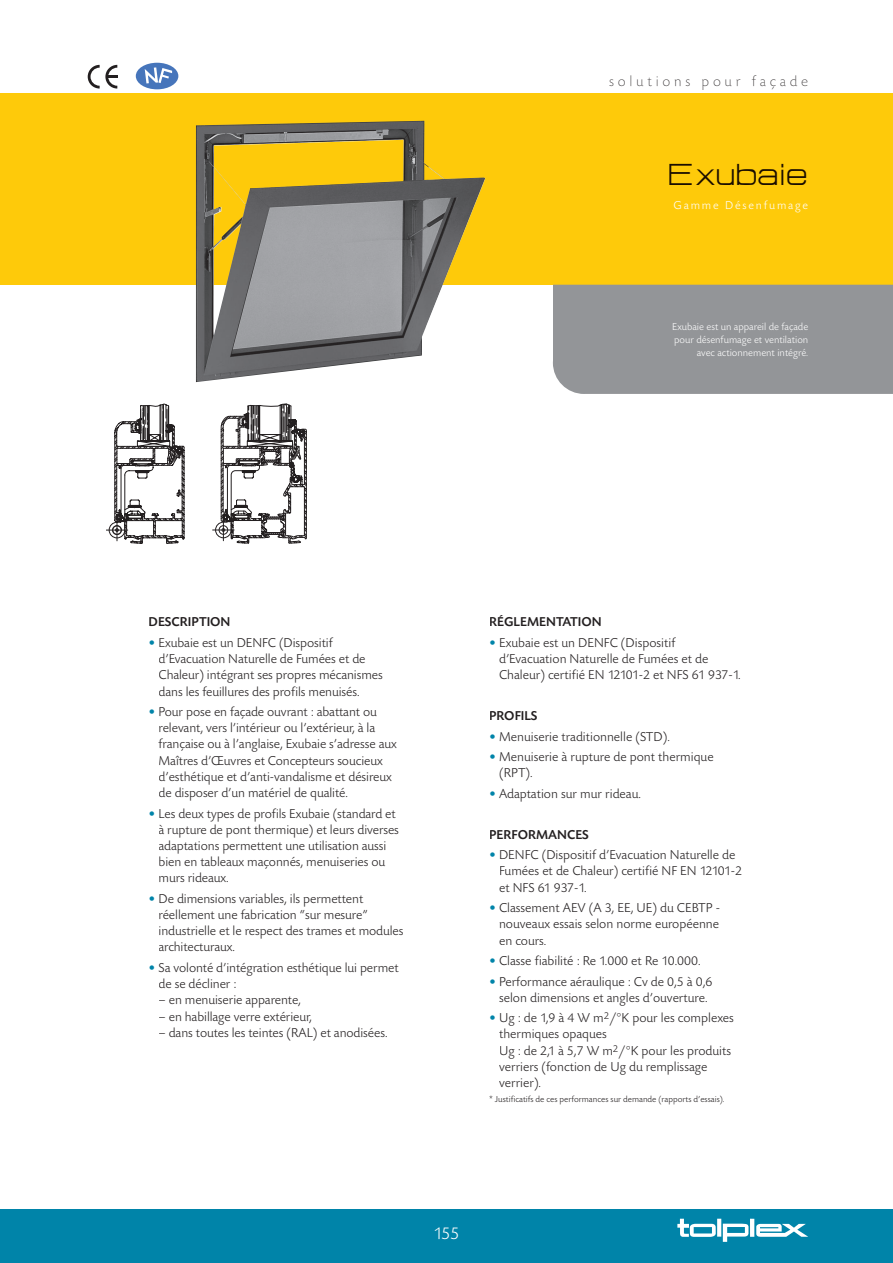
<style>
.page{position:relative;width:893px;height:1263px;background:#fff}
.page>*{position:absolute;margin:0;border:0;box-sizing:border-box;transform-origin:0 0}
.t1{font:37.5px "HURTMOLD";color:#1a0d00}
.t2{font:300 18px "Today SB";color:#fff}
.t3{font:300 expanded 15px "Today SB";letter-spacing:.25em;color:#231f20}
.t4{font:300 13.5px/16.2px "Today SB";letter-spacing:-.005em;color:#231f20}
.t5{font:500 13.5px "Today SB";color:#231f20}
.t6{font:300 12px "Today SB";letter-spacing:.15em;color:#fff}
.t7{font:300 10.5px/12.6px "Today SB";color:#fff;text-align:right}
.t8{font:300 9px "Today SB";color:#231f20}
.s1{color:#0084a9}
</style>
<div class="page">
<div style="left:0;top:93px;width:892px;height:191px;background:#feca0a"></div>
<div style="left:0;top:1208px;width:892px;height:54px;background:#0084a9"></div>
<div style="left:552px;top:284px;width:340px;height:110px;background:#939598"></div>
<svg style="left:677px;top:1218px;width:130px;height:23px"></svg>
<svg style="left:88px;top:65px;width:29px;height:23px"></svg>
<div style="left:136px;top:63px;width:42px;height:26px;background:#4675bb;border-radius:50%"></div>
<svg style="left:145px;top:67px;width:27px;height:16px"></svg>
<img style="left:196px;top:121px;width:289px;height:261px">
<svg style="left:106px;top:404px;width:78px;height:139px"></svg>
<svg style="left:212px;top:404px;width:94px;height:139px"></svg>
<p class="t3" style="left:609px;top:75px;width:200px">solutions pour façade</p>
<h1 class="t1" style="left:669px;top:155px;width:140px">Exubaie</h1>
<p class="t6" style="left:673px;top:200px;width:136px">Gamme Désenfumage</p>
<p class="t7" style="left:672px;top:322px;width:137px">Exubaie est un appareil de façade pour désenfumage et ventilation avec actionnement intégré.</p>
<p class="t5" style="left:148px;top:616px;width:83px">DESCRIPTION</p>
<p class="t4" style="left:158px;top:635px;width:226px;text-indent:-10px"><span class="s1">•</span> Exubaie est un DENFC (Dispositif d’Evacuation Naturelle de Fumées et de Chaleur) intégrant ses propres mécanismes dans les feuillures des profils menuisés.</p>
<p class="t4" style="left:158px;top:704px;width:239px;text-indent:-10px"><span class="s1">•</span> Pour pose en façade ouvrant : abattant ou relevant, vers l’intérieur ou l’extérieur, à la française ou à l’anglaise, Exubaie s’adresse aux Maîtres d’Œuvres et Concepteurs soucieux d’esthétique et d’anti-vandalisme et désireux de disposer d’un matériel de qualité.</p>
<p class="t4" style="left:158px;top:806px;width:242px;text-indent:-10px"><span class="s1">•</span> Les deux types de profils Exubaie (standard et à rupture de pont thermique) et leurs diverses adaptations permettent une utilisation aussi bien en tableaux maçonnés, menuiseries ou murs rideaux.</p>
<p class="t4" style="left:158px;top:891px;width:246px;text-indent:-10px"><span class="s1">•</span> De dimensions variables, ils permettent réellement une fabrication “sur mesure” industrielle et le respect des trames et modules architecturaux.</p>
<p class="t4" style="left:158px;top:960px;width:241px;text-indent:-10px"><span class="s1">•</span> Sa volonté d’intégration esthétique lui permet de se décliner :</p>
<p class="t4" style="left:158px;top:993px;width:144px">– en menuiserie apparente,</p>
<p class="t4" style="left:158px;top:1009px;width:155px">– en habillage verre extérieur,</p>
<p class="t4" style="left:158px;top:1025px;width:230px">– dans toutes les teintes (RAL) et anodisées.</p>
<p class="t5" style="left:489px;top:616px;width:114px">RÉGLEMENTATION</p>
<p class="t4" style="left:499px;top:635px;width:243px;text-indent:-10px"><span class="s1">•</span> Exubaie est un DENFC (Dispositif d’Evacuation Naturelle de Fumées et de<br>Chaleur) certifié EN 12101-2 et NFS 61 937-1.</p>
<p class="t5" style="left:489px;top:710px;width:50px">PROFILS</p>
<p class="t4" style="left:489px;top:729px;width:182px"><span class="s1">•</span> Menuiserie traditionnelle (STD).</p>
<p class="t4" style="left:499px;top:750px;width:216px;text-indent:-10px"><span class="s1">•</span> Menuiserie à rupture de pont thermique (RPT).</p>
<p class="t4" style="left:489px;top:786px;width:153px"><span class="s1">•</span> Adaptation sur mur rideau.</p>
<p class="t5" style="left:489px;top:829px;width:101px">PERFORMANCES</p>
<p class="t4" style="left:499px;top:848px;width:244px;text-indent:-10px"><span class="s1">•</span> DENFC (Dispositif d’Evacuation Naturelle de<br>Fumées et de Chaleur) certifié NF EN 12101-2 et NFS 61 937-1.</p>
<p class="t4" style="left:499px;top:900px;width:222px;text-align:justify;text-indent:-10px"><span class="s1">•</span> Classement AEV (A 3, EE, UE) du CEBTP - nouveaux essais selon norme européenne en cours.</p>
<p class="t4" style="left:489px;top:953px;width:213px"><span class="s1">•</span> Classe fiabilité : Re 1.000 et Re 10.000.</p>
<p class="t4" style="left:489px;top:974px;width:225px;text-align:center"><span class="s1">•</span> Performance aéraulique : Cv de 0,5 à 0,6 selon dimensions et angles d’ouverture.</p>
<p class="t4" style="left:499px;top:1010px;width:236px;text-indent:-10px"><span class="s1">•</span> Ug : de 1,9 à 4 W m<sup>2</sup>/°K pour les complexes thermiques opaques<br>Ug : de 2,1 à 5,7 W m<sup>2</sup>/°K pour les produits verriers (fonction de Ug du remplissage verrier).</p>
<p class="t8" style="left:489px;top:1095px;width:237px">* Justificatifs de ces performances sur demande (rapports d’essais).</p>
<h2 class="t2" style="left:433px;top:1225px;width:27px">155</h2>
</div>
